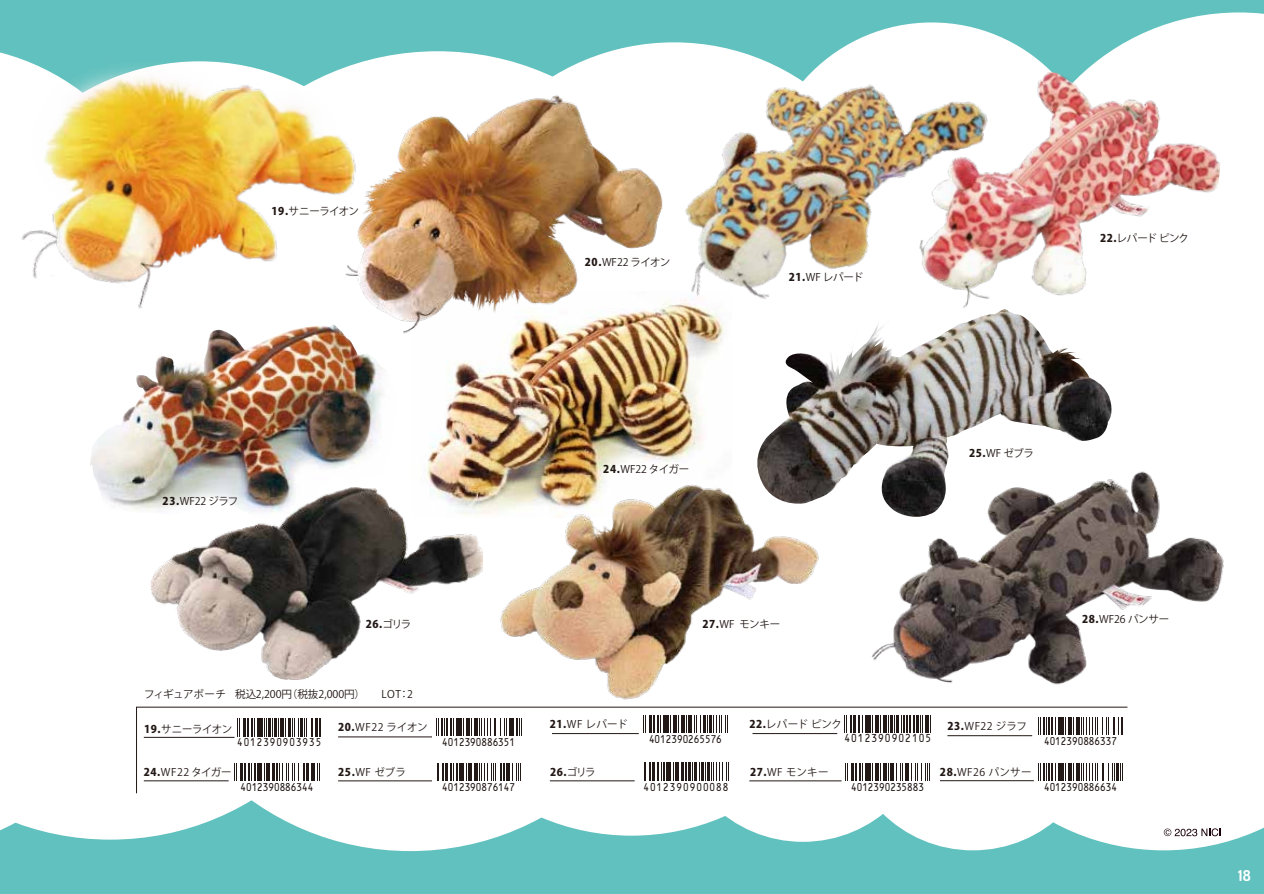
<style>
.page{position:relative;width:1264px;height:894px;background:#61c1be}
.page>*{position:absolute;margin:0;border:0;box-sizing:border-box;transform-origin:0 0}
.t1{font:700 15px "Dosis";color:#fff}
.t2{font:11.7px "OCRB";letter-spacing:.105em;color:#221815;scale:.82 1}
.t3{font:11.4px "OCRB";color:#221815;scale:.82 1}
.t4{font:11.4px "OCRB";letter-spacing:.105em;color:#221815;scale:.81 1}
.t5{font:11.4px "OCRB";letter-spacing:.105em;color:#221815;scale:.82 1}
.t6{font:10.65px "Koz Go Pro";color:#221815}
.t7{font:800 10.65px "Koz Go Pro";color:#221815}
.t8{font:10.5px "Koz Go Pro";color:#221815}
.t9{font:10.5px "Koz Go Pro";letter-spacing:-.035em;color:#221815}
.t10{font:10.5px "Koz Go Pro";letter-spacing:.045em;color:#221815}
.t11{font:10.5px "Koz Go Pro";letter-spacing:-.065em;color:#221815}
.t12{font:10.5px "Koz Go Pro";letter-spacing:-.045em;color:#221815}
.s1{font-weight:800;font-size:10.65px}
.s2{font-weight:400;font-size:10.5px}
.s3{font-size:10.5px}
</style>
<div class="page">
<div style="left:399px;top:371px;width:464px;height:464px;background:#fff;border-radius:50%"></div>
<svg style="left:931px;top:476px;width:333px;height:374px;background:#eff8f8"></svg>
<div style="left:674px;top:584px;width:258px;height:258px;background:#fff;border-radius:50%"></div>
<div style="left:844px;top:592px;width:257px;height:258px;background:#fff;border-radius:50%"></div>
<div style="left:137px;top:305px;width:546px;height:546px;background:#fff;border-radius:50%"></div>
<div style="left:0;top:525px;width:330px;height:314px;background:#fff"></div>
<div style="left:0;top:61px;width:143px;height:464px;background:#fff"></div>
<svg style="left:1024px;top:12px;width:240px;height:464px;fill:#fff"></svg>
<div style="left:688px;top:309px;width:464px;height:464px;background:#fff;border-radius:50%"></div>
<img style="left:5px;top:53px;width:328px;height:348px">
<img style="left:151px;top:511px;width:332px;height:169px">
<img style="left:1024px;top:61px;width:203px;height:272px">
<img style="left:500px;top:496px;width:319px;height:204px">
<img style="left:673px;top:38px;width:351px;height:289px">
<img style="left:871px;top:395px;width:360px;height:365px">
<img style="left:412px;top:291px;width:319px;height:226px">
<img style="left:333px;top:42px;width:340px;height:338px">
<svg style="left:136px;top:706px;width:992px;height:88px"></svg>
<div style="left:432px;top:718px;width:93px;height:30px;background:#fff"></div>
<svg style="left:436px;top:718px;width:84px;height:18px"></svg>
<hr style="left:338px;top:736px;width:94px;height:1px;background:#221815">
<svg style="left:643px;top:715px;width:21px;height:18px"></svg>
<hr style="left:665px;top:715px;width:4px;height:18px;background:#221815">
<svg style="left:670px;top:715px;width:37px;height:18px"></svg>
<hr style="left:709px;top:715px;width:3px;height:18px;background:#221815">
<svg style="left:713px;top:715px;width:15px;height:18px"></svg>
<hr style="left:552px;top:733px;width:87px;height:1px;background:#221815">
<div style="left:841px;top:715px;width:93px;height:30px;background:#fff"></div>
<svg style="left:844px;top:715px;width:22px;height:17px"></svg>
<hr style="left:867px;top:715px;width:4px;height:17px;background:#221815">
<svg style="left:872px;top:715px;width:21px;height:17px"></svg>
<hr style="left:896px;top:715px;width:3px;height:17px;background:#221815">
<svg style="left:901px;top:715px;width:13px;height:17px"></svg>
<hr style="left:915px;top:715px;width:3px;height:17px;background:#221815">
<svg style="left:920px;top:715px;width:11px;height:17px"></svg>
<hr style="left:752px;top:733px;width:85px;height:1px;background:#221815">
<div style="left:1034px;top:717px;width:93px;height:30px;background:#fff"></div>
<svg style="left:1038px;top:717px;width:21px;height:18px"></svg>
<hr style="left:1060px;top:717px;width:4px;height:18px;background:#221815">
<svg style="left:1065px;top:717px;width:58px;height:18px"></svg>
<hr style="left:947px;top:735px;width:85px;height:1px;background:#221815">
<svg style="left:437px;top:763px;width:84px;height:17px"></svg>
<hr style="left:338px;top:780px;width:94px;height:1px;background:#221815">
<svg style="left:234px;top:763px;width:36px;height:17px"></svg>
<hr style="left:272px;top:763px;width:3px;height:17px;background:#221815">
<svg style="left:276px;top:763px;width:29px;height:17px"></svg>
<hr style="left:306px;top:763px;width:3px;height:17px;background:#221815">
<svg style="left:311px;top:763px;width:9px;height:17px"></svg>
<hr style="left:144px;top:780px;width:85px;height:1px;background:#221815">
<div style="left:232px;top:718px;width:93px;height:30px;background:#fff"></div>
<svg style="left:237px;top:718px;width:84px;height:18px"></svg>
<hr style="left:144px;top:737px;width:90px;height:1px;background:#221815">
<div style="left:1034px;top:763px;width:93px;height:29px;background:#fff"></div>
<svg style="left:1038px;top:763px;width:21px;height:17px"></svg>
<hr style="left:1060px;top:763px;width:4px;height:17px;background:#221815">
<svg style="left:1065px;top:763px;width:58px;height:17px"></svg>
<hr style="left:940px;top:780px;width:94px;height:1px;background:#221815">
<svg style="left:845px;top:763px;width:21px;height:17px"></svg>
<hr style="left:867px;top:763px;width:4px;height:17px;background:#221815">
<svg style="left:872px;top:763px;width:58px;height:17px"></svg>
<hr style="left:749px;top:780px;width:92px;height:1px;background:#221815">
<div style="left:639px;top:763px;width:93px;height:29px;background:#fff"></div>
<svg style="left:644px;top:763px;width:35px;height:18px"></svg>
<hr style="left:681px;top:763px;width:3px;height:18px;background:#221815">
<svg style="left:685px;top:763px;width:8px;height:18px"></svg>
<hr style="left:694px;top:763px;width:3px;height:18px;background:#221815">
<svg style="left:699px;top:763px;width:28px;height:18px"></svg>
<hr style="left:550px;top:780px;width:84px;height:1px;background:#221815">
<img style="left:89px;top:325px;width:308px;height:196px">
<img style="left:752px;top:309px;width:362px;height:212px">
<svg style="left:1163px;top:828px;width:57px;height:8px"></svg>
<p class="t11" style="left:272px;top:204px;width:89px"><span class="s1">19.</span>サニーライオン</p>
<p class="t9" style="left:585px;top:255px;width:87px"><span class="s1">20.</span>WF22 ライオン</p>
<p class="t8" style="left:789px;top:270px;width:76px"><span class="s1">21.</span>WF レパード</p>
<p class="t8" style="left:1100px;top:232px;width:90px"><span class="s1">22.</span>レパード ピンク</p>
<p class="t8" style="left:969px;top:446px;width:66px"><span class="s1">25.</span>WF ゼブラ</p>
<p class="t8" style="left:603px;top:462px;width:87px"><span class="s1">24.</span>WF22 タイガー</p>
<p class="t8" style="left:163px;top:494px;width:77px"><span class="s1">23.</span>WF22 ジラフ</p>
<p class="t7" style="left:366px;top:617px;width:47px">26.<span class="s2">ゴリラ</span></p>
<p class="t8" style="left:702px;top:617px;width:79px"><span class="s1">27.</span>WF モンキー</p>
<p class="t8" style="left:1082px;top:612px;width:89px"><span class="s1">28.</span>WF26 パンサー</p>
<p class="t6" style="left:144px;top:687px;width:222px"><span class="s3">フィギュアポーチ</span> 税込2,200円（税抜2,000円<span class="s3">）</span></p>
<p class="t8" style="left:381px;top:687px;width:33px">LOT：2</p>
<p class="t8" style="left:338px;top:720px;width:91px"><span class="s1">20.</span>WF22 ライオン</p>
<p class="t12" style="left:144px;top:722px;width:90px"><span class="s1">19.</span>サニーライオン</p>
<p class="t4" style="left:237px;top:738px;width:105px">4012390903935</p>
<p class="t8" style="left:550px;top:717px;width:79px"><span class="s1">21.</span>WF レパード</p>
<p class="t8" style="left:749px;top:717px;width:94px"><span class="s1">22.</span>レパード ピンク</p>
<p class="t8" style="left:947px;top:719px;width:81px"><span class="s1">23.</span>WF22 ジラフ</p>
<p class="t3" style="left:442px;top:738px;width:90px">4012390886351</p>
<p class="t3" style="left:649px;top:735px;width:90px">4012390265576</p>
<p class="t2" style="left:844px;top:733px;width:107px">4012390902105</p>
<p class="t3" style="left:1044px;top:737px;width:90px">4012390886337</p>
<p class="t8" style="left:144px;top:765px;width:89px"><span class="s1">24.</span>WF22 タイガー</p>
<p class="t3" style="left:240px;top:782px;width:90px">4012390886344</p>
<p class="t8" style="left:338px;top:765px;width:69px"><span class="s1">25.</span>WF ゼブラ</p>
<p class="t3" style="left:442px;top:782px;width:90px">4012390876147</p>
<p class="t7" style="left:550px;top:765px;width:47px">26.<span class="s2">ゴリラ</span></p>
<p class="t8" style="left:750px;top:765px;width:80px"><span class="s1">27.</span>WF モンキー</p>
<p class="t5" style="left:643px;top:782px;width:105px">4012390900088</p>
<p class="t3" style="left:851px;top:782px;width:90px">4012390235883</p>
<p class="t10" style="left:940px;top:765px;width:93px"><span class="s1">28.</span>WF26 パンサー</p>
<p class="t3" style="left:1044px;top:782px;width:90px">4012390886634</p>
<h1 class="t1" style="left:1238px;top:865px;width:14px">18</h1>
</div>
